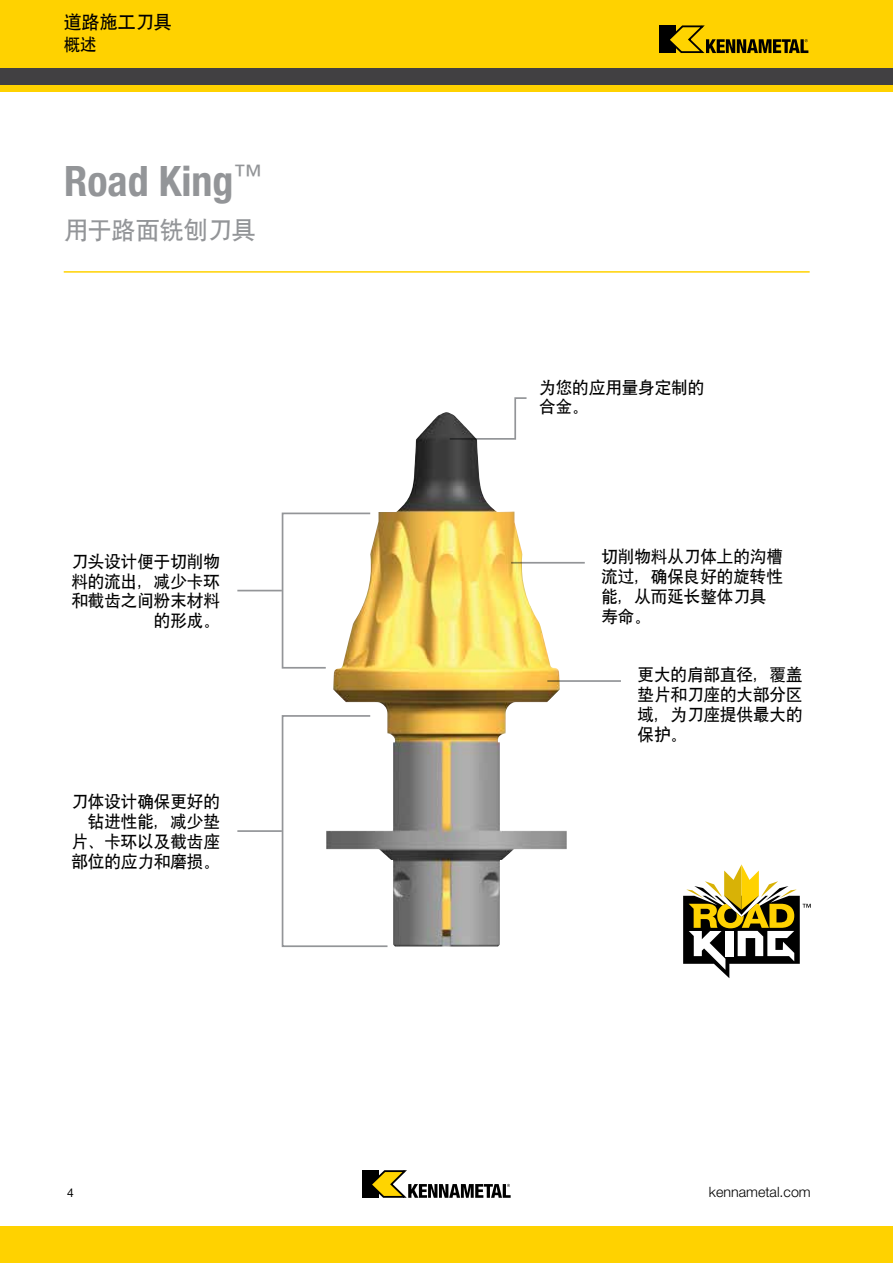
<style>
.page{position:relative;width:893px;height:1263px;background:#fff}
.page>*{position:absolute;margin:0;border:0;box-sizing:border-box;transform-origin:0 0}
.t1{font:700 condensed 42px "Helvetica Neue LT Std";color:#939598}
.t2{font:24px "SIL Hei Med Jian";color:#939598}
.t3{font:18px "SIL Hei Med Jian";color:#000}
.t4{font:16.5px/19.8px "SIL Hei Med Jian";color:#000;text-align:right}
.t5{font:300 14.25px "Helvetica Neue LT Std";color:#000}
.t6{font:12px "Helvetica Neue LT Std";color:#000}
</style>
<div class="page">
<div style="left:0;top:0;width:893px;height:92px;background:#ffd200"></div>
<div style="left:0;top:1226px;width:893px;height:37px;background:#ffd200"></div>
<div style="left:659px;top:26px;width:17px;height:27px;background:#000"></div>
<svg style="left:666px;top:25px;width:142px;height:28px"></svg>
<div style="left:362px;top:1170px;width:16px;height:28px;background:#000"></div>
<svg style="left:372px;top:1170px;width:139px;height:28px"></svg>
<div style="left:0;top:68px;width:893px;height:16px;background:#414042"></div>
<img style="left:333px;top:412px;width:234px;height:534px">
<hr style="left:547px;top:680px;width:74px;height:2px;background:#939598">
<hr style="left:511px;top:562px;width:74px;height:2px;background:#939598">
<hr style="left:64px;top:271px;width:746px;height:2px;background:#ffd200">
<svg style="left:281px;top:512px;width:91px;height:157px"></svg>
<hr style="left:237px;top:590px;width:45px;height:1px;background:#939598">
<svg style="left:281px;top:714px;width:108px;height:234px"></svg>
<hr style="left:237px;top:830px;width:45px;height:2px;background:#939598">
<svg style="left:448px;top:397px;width:80px;height:44px"></svg>
<svg style="left:683px;top:864px;width:128px;height:114px"></svg>
<p class="t3" style="left:64px;top:10px;width:110px">道路施工刀具</p>
<p class="t4" style="left:64px;top:33px;width:34px">概述</p>
<h1 class="t1" style="left:64px;top:156px;width:199px">Road King<sup>™</sup></h1>
<h2 class="t2" style="left:64px;top:213px;width:194px">用于路面铣刨刀具</h2>
<p class="t4" style="left:71px;top:550px;width:150px">刀头设计便于切削物料的流出，减少卡环和截齿之间粉末材料的形成。</p>
<p class="t4" style="left:71px;top:790px;width:150px">刀体设计确保更好的钻进性能，减少垫片、卡环以及截齿座部位的应力和磨损。</p>
<p class="t4" style="left:539px;top:376px;width:166px;text-align:left">为您的应用量身定制的合金。</p>
<p class="t4" style="left:601px;top:545px;width:183px;text-align:left">切削物料从刀体上的沟槽流过，确保良好的旋转性能，从而延长整体刀具寿命。</p>
<p class="t4" style="left:637px;top:664px;width:167px;text-align:justify">更大的肩部直径，覆盖垫片和刀座的大部分区域，为刀座提供最大的保护。</p>
<p class="t6" style="left:67px;top:1185px;width:8px">4</p>
<p class="t5" style="left:709px;top:1183px;width:103px">kennametal.com</p>
</div>
